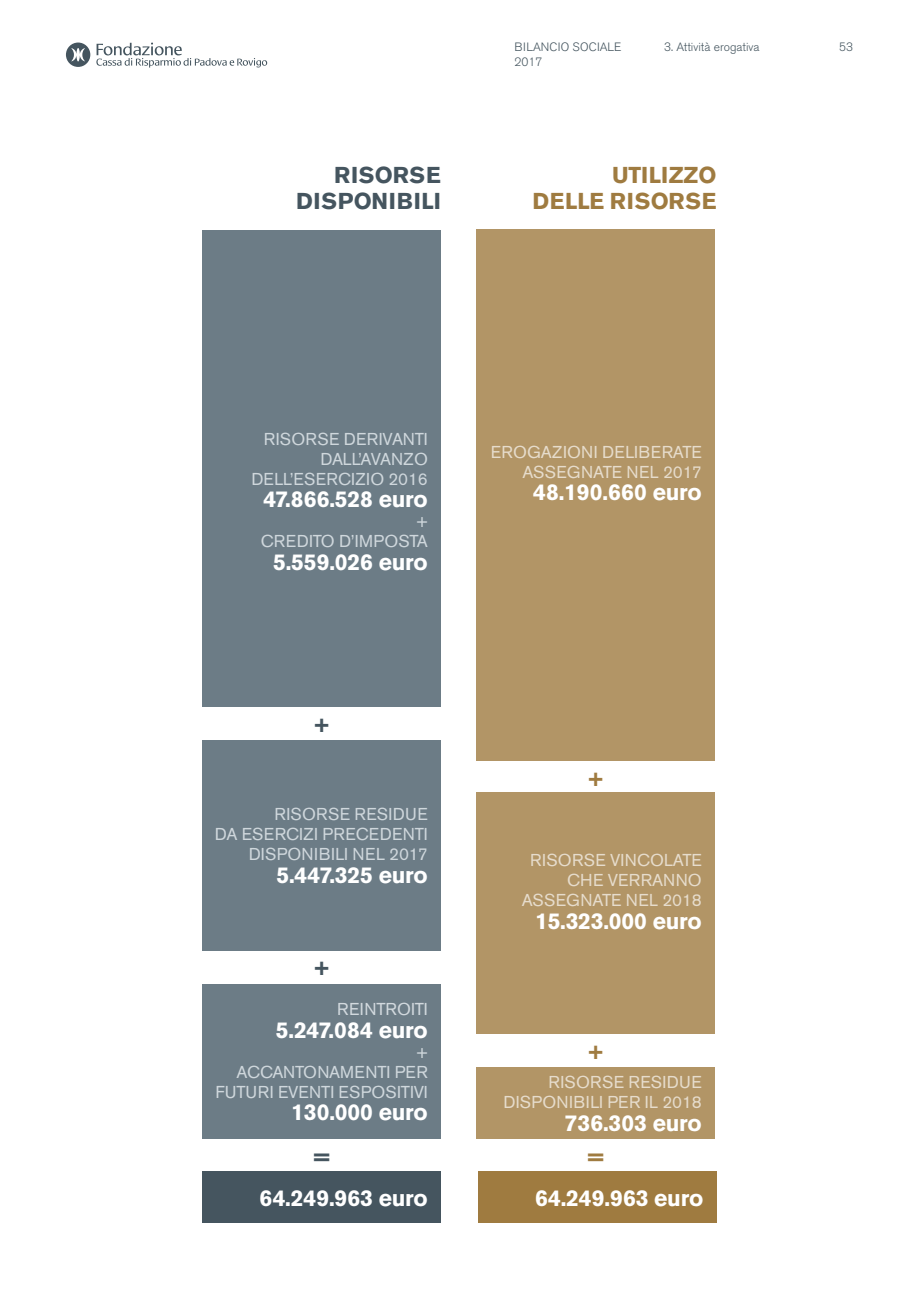
<style>
.page{position:relative;width:919px;height:1289px;background:#fff}
.page>*{position:absolute;margin:0;border:0;box-sizing:border-box;transform-origin:0 0}
.t1{font:700 22.8px "Akzidenz Grotesk BE";letter-spacing:-.01em;color:#fff}
.t2{font:700 22.8px/25.7px "Akzidenz Grotesk BE";letter-spacing:.03em;color:#9f7b40;text-align:right}
.t3{font:700 22.8px/25.7px "Akzidenz Grotesk BE";letter-spacing:.03em;color:#45555f;text-align:right}
.t4{font:17.1px/20px "Akzidenz Grotesk BE";letter-spacing:.01em;color:#cfd7dc;text-align:right}
.t5{font:17.1px/20px "Akzidenz Grotesk BE";letter-spacing:.01em;color:#e6dccc;text-align:right}
.t6{font:17.1px/20px "Akzidenz Grotesk BE";letter-spacing:-.01em;color:#cfd7dc;text-align:right}
.t7{font:17.1px "Akzidenz Grotesk BE";letter-spacing:.01em;color:#d2d9de}
.t8{font:300 12px/14.4px "Akzidenz Grotesk BE";color:#45555f}
</style>
<div class="page">
<svg style="left:66px;top:43px;width:24px;height:24px"></svg>
<svg style="left:96px;top:43px;width:171px;height:25px"></svg>
<div style="left:202px;top:983px;width:239px;height:155px;background:#6c7c86"></div>
<div style="left:202px;top:740px;width:239px;height:210px;background:#6c7c86"></div>
<div style="left:202px;top:1171px;width:239px;height:51px;background:#45555f"></div>
<div style="left:478px;top:1171px;width:238px;height:51px;background:#9f7b40"></div>
<div style="left:476px;top:1066px;width:239px;height:72px;background:#b29566"></div>
<div style="left:476px;top:792px;width:239px;height:241px;background:#b29566"></div>
<div style="left:202px;top:230px;width:239px;height:476px;background:#6c7c86"></div>
<div style="left:476px;top:230px;width:239px;height:530px;background:#b29566"></div>
<p class="t8" style="left:514px;top:40px;width:108px">BILANCIO SOCIALE<br>2017</p>
<p class="t8" style="left:664px;top:40px;width:97px">3. Attività erogativa</p>
<p class="t8" style="left:839px;top:40px;width:15px">53</p>
<p class="t3" style="left:296px;top:163px;width:146px">RISORSE<br>DISPONIBILI</p>
<p class="t2" style="left:532px;top:163px;width:186px">UTILIZZO<br>DELLE RISORSE</p>
<p class="t4" style="left:251px;top:428px;width:178px">RISORSE DERIVANTI<br>DALL’AVANZO<br>DELL’ESERCIZIO 2016</p>
<p class="t1" style="left:263px;top:486px;width:166px">47.866.528 euro</p>
<p class="t4" style="left:261px;top:511px;width:168px">+<br>CREDITO D’IMPOSTA</p>
<p class="t1" style="left:273px;top:549px;width:156px">5.559.026 euro</p>
<p class="t3" style="left:314px;top:711px;width:17px">+</p>
<p class="t4" style="left:215px;top:804px;width:214px">RISORSE RESIDUE<br>DA ESERCIZI PRECEDENTI<br>DISPONIBILI NEL 2017</p>
<p class="t1" style="left:276px;top:861px;width:153px">5.447.325 euro</p>
<p class="t3" style="left:314px;top:954px;width:17px">+</p>
<p class="t7" style="left:337px;top:998px;width:92px">REINTROITI</p>
<p class="t1" style="left:276px;top:1016px;width:153px">5.247.084 euro</p>
<p class="t6" style="left:215px;top:1041px;width:214px">+<br>ACCANTONAMENTI PER<br>FUTURI EVENTI ESPOSITIVI</p>
<p class="t1" style="left:291px;top:1099px;width:138px">130.000 euro</p>
<p class="t5" style="left:490px;top:442px;width:213px">EROGAZIONI DELIBERATE<br>ASSEGNATE NEL 2017</p>
<p class="t1" style="left:533px;top:479px;width:170px">48.190.660 euro</p>
<p class="t2" style="left:588px;top:765px;width:17px">+</p>
<p class="t5" style="left:522px;top:850px;width:181px">RISORSE VINCOLATE<br>CHE VERRANNO<br>ASSEGNATE NEL 2018</p>
<p class="t1" style="left:535px;top:907px;width:168px">15.323.000 euro</p>
<p class="t2" style="left:588px;top:1038px;width:17px">+</p>
<p class="t5" style="left:503px;top:1072px;width:200px">RISORSE RESIDUE<br>DISPONIBILI PER IL 2018</p>
<p class="t1" style="left:564px;top:1109px;width:139px">736.303 euro</p>
<p class="t3" style="left:314px;top:1143px;width:17px">=</p>
<p class="t2" style="left:588px;top:1143px;width:17px">=</p>
<p class="t1" style="left:259px;top:1184px;width:170px">64.249.963 euro</p>
<p class="t1" style="left:535px;top:1184px;width:170px">64.249.963 euro</p>
</div>
